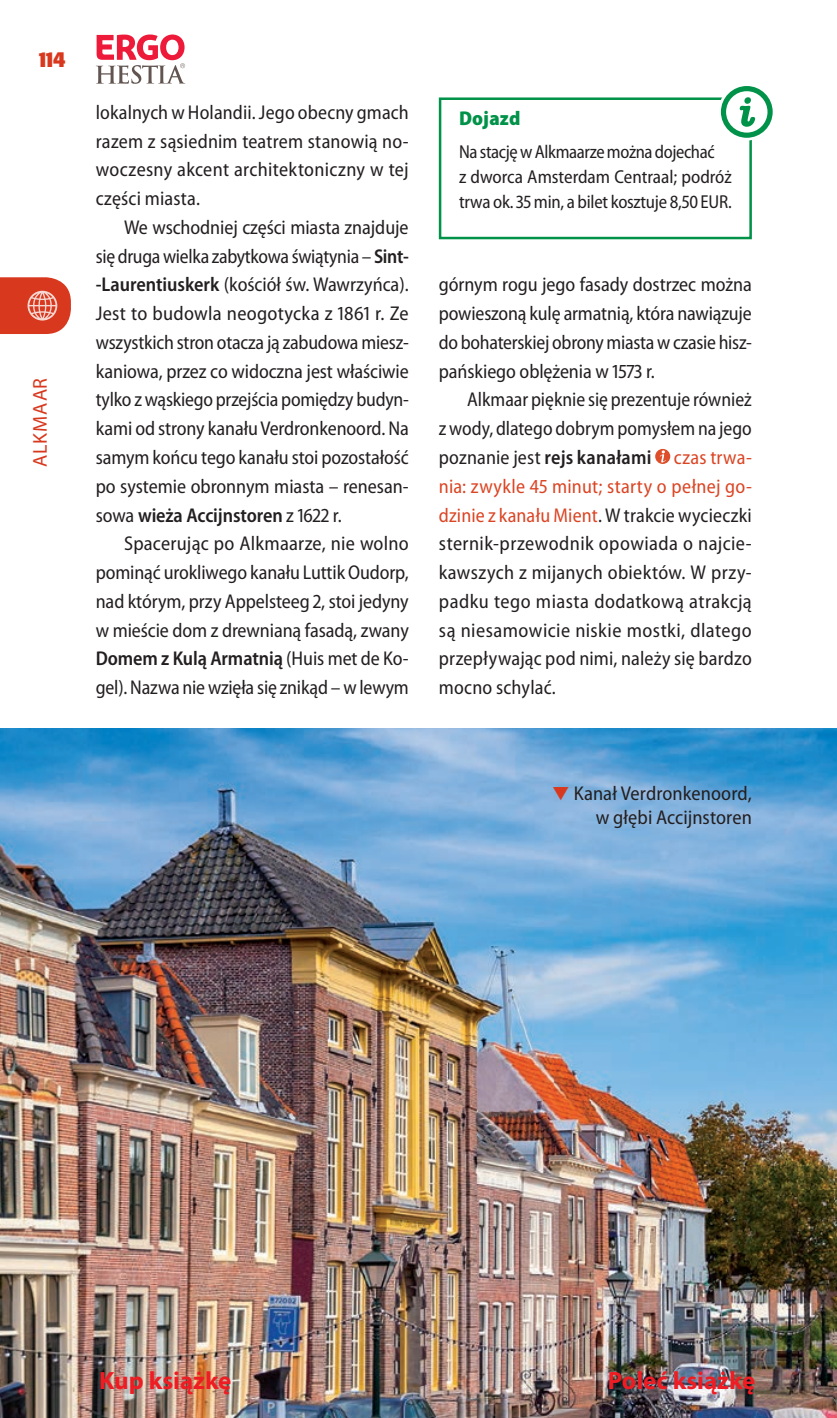
<style>
.page{position:relative;width:837px;height:1418px;background:#fff}
.page>*{position:absolute;margin:0;border:0;box-sizing:border-box;transform-origin:0 0}
.t1{font:700 25px "Myriad Pro";color:#ee1d23}
.t2{font:semi-condensed 20px/28.8px "Myriad Pro";color:#231f20;text-align:justify}
.t3{font:semi-condensed 20px/28.8px "Myriad Pro";color:#231f20;text-align:justify;scale:.96 1}
.t4{font:20px "Myriad Pro";letter-spacing:.04em;color:#d8381e}
.t5{font:900 semi-condensed 20px "Myriad Pro";letter-spacing:.01em;color:#009248}
.t6{font:20px "EFN Olivea Nigra";color:#d8381e}
.t7{font:semi-condensed 18.75px/25px "Myriad Pro";letter-spacing:-.015em;color:#231f20;scale:.96 1}
.s1{font-weight:600}
.s2{color:#db4524}
.s3{color:#d8381e}
</style>
<div class="page">
<div style="left:655px;top:449px;width:15px;height:15px;background:#dd4f2a;border-radius:50%"></div>
<svg style="left:659px;top:450px;width:6px;height:12px"></svg>
<img style="left:0;top:728px;width:836px;height:689px">
<svg style="left:438px;top:86px;width:334px;height:154px"></svg>
<svg style="left:96px;top:34px;width:89px;height:50px"></svg>
<svg style="left:0;top:277px;width:71px;height:57px;background:#dd543e"></svg>
<p class="t6" style="left:39px;top:46px;width:28px">114</p>
<p class="t4" style="left:28px;top:467px;width:90px;rotate:-90deg">AlkmAAr</p>
<p class="t2" style="left:96px;top:98px;width:314px">lokalnych w Holandii. Jego obecny gmach razem z sąsiednim teatrem stanowią no&shy;woczesny akcent architektoniczny w tej części miasta.</p>
<p class="t2" style="left:96px;top:213px;width:314px;text-indent:28px">We wschodniej części miasta znajduje się druga wielka zabytkowa świątynia – <span class="s1">Sint--Laurentiuskerk</span> (kościół św. Wawrzyńca).<br>Jest to budowla neogotycka z 1861 r. Ze wszystkich stron otacza ją zabudowa miesz&shy;kaniowa, przez co widoczna jest właściwie tylko z wąskiego przejścia pomiędzy budyn&shy;kami od strony kanału Verdronkenoord. Na samym końcu tego kanału stoi pozostałość po systemie obronnym miasta – renesan&shy;sowa <span class="s1">wieża Accijnstoren</span> z 1622 r.</p>
<p class="t2" style="left:96px;top:529px;width:314px;text-indent:28px">Spacerując po Alkmaarze, nie wolno pominąć urokliwego kanału Luttik Oudorp, nad którym, przy Appelsteeg 2, stoi jedyny w mieście dom z drewnianą fasadą, zwany <span class="s1">Domem z Kulą Armatnią</span> (Huis met de Ko&shy;gel). Nazwa nie wzięła się znikąd – w lewym</p>
<p class="t5" style="left:459px;top:107px;width:63px">Dojazd</p>
<p class="t7" style="left:459px;top:139px;width:285px">Na stację w Alkmaarze można dojechać<br>z dworca Amsterdam Centraal; podróż trwa ok. 35 min, a bilet kosztuje 8,50 EUR.</p>
<p class="t2" style="left:438px;top:271px;width:314px">górnym rogu jego fasady dostrzec można powieszoną kulę armatnią, która nawiązuje do bohaterskiej obrony miasta w czasie hisz&shy;pańskiego oblężenia w 1573 r.</p>
<p class="t3" style="left:438px;top:386px;width:327px;text-indent:28px">Alkmaar pięknie się prezentuje również z wody, dlatego dobrym pomysłem na jego poznanie jest <span class="s1">rejs kanałami</span> <span class="s2">czas trwa&shy;nia: zwykle 45 minut; starty o pełnej go&shy;dzinie z kanału Mient</span>. W trakcie wycieczki sternik-przewodnik opowiada o najcie&shy;kawszych z mijanych obiektów. W przy&shy;padku tego miasta dodatkową atrakcją są niesamowicie niskie mostki, dlatego przepływając pod nimi, należy się bardzo mocno schylać.</p>
<p class="t2" style="left:552px;top:782px;width:201px;line-height:24px;text-align:right"><span class="s3">▼</span> Kanał Verdronkenoord, w głębi Accijnstoren</p>
<p class="t1" style="left:99px;top:1364px;width:134px">Kup książkę</p>
<p class="t1" style="left:607px;top:1364px;width:149px">Poleć książkę</p>
</div>
